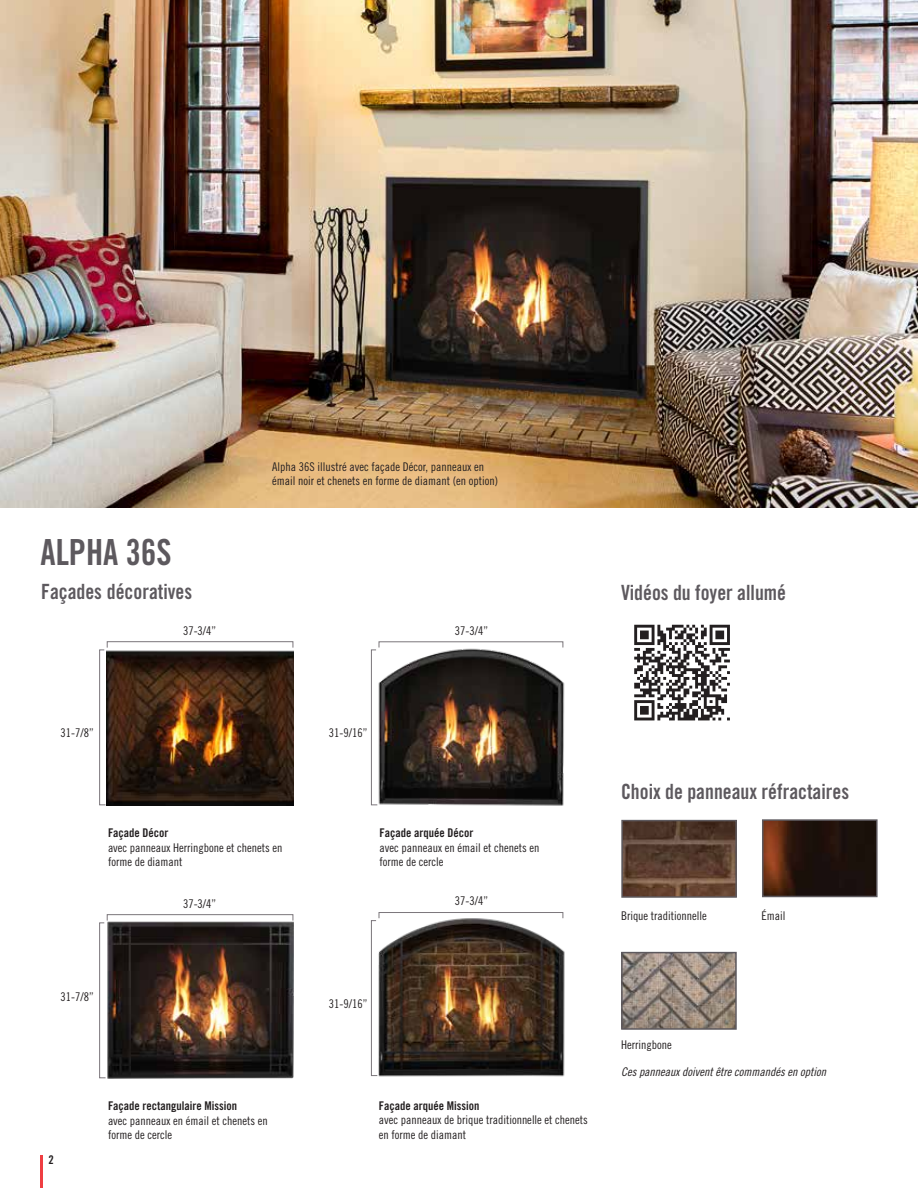
<style>
.page{position:relative;width:918px;height:1188px;background:#fff}
.page>*{position:absolute;margin:0;border:0;box-sizing:border-box;transform-origin:0 0}
.t1{font:36px "Trade Gothic Bold Cond Twenty";color:#5d595e;scale:.95 1}
.t2{font:21px "Trade Gothic Bold Cond Twenty";color:#5d595e;scale:.95 1}
.t3{font:12px/14.4px "Trade Gothic Cond Eighteen";color:#231f20}
.t4{font:12px "Trade Gothic Bold Cond Twenty";color:#231f20}
.t5{font:12px "Trade Gothic Cond Eighteen Obl";color:#231f20}
</style>
<div class="page">
<img style="left:0;top:0;width:918px;height:508px">
<hr style="left:40px;top:1155px;width:3px;height:33px;background:#ef3e42">
<img style="left:107px;top:650px;width:186px;height:155px">
<div style="left:107px;top:641px;width:186px;height:7px;border:1px solid #7b767b"></div>
<svg style="left:99px;top:649px;width:7px;height:157px"></svg>
<img style="left:107px;top:921px;width:186px;height:157px">
<div style="left:107px;top:914px;width:186px;height:7px;border:1px solid #7b767b"></div>
<svg style="left:99px;top:922px;width:7px;height:157px"></svg>
<img style="left:370px;top:644px;width:195px;height:162px">
<div style="left:379px;top:641px;width:184px;height:7px;border:1px solid #7b767b"></div>
<svg style="left:371px;top:649px;width:7px;height:157px"></svg>
<img style="left:370px;top:915px;width:195px;height:162px">
<div style="left:379px;top:912px;width:184px;height:7px;border:1px solid #7b767b"></div>
<svg style="left:371px;top:920px;width:7px;height:156px"></svg>
<svg style="left:634px;top:625px;width:96px;height:95px"></svg>
<img style="left:624px;top:823px;width:110px;height:72px">
<div style="left:621px;top:820px;width:116px;height:78px;border:2px solid #5d595e"></div>
<img style="left:624px;top:955px;width:110px;height:72px">
<div style="left:621px;top:952px;width:116px;height:78px;border:2px solid #5d595e"></div>
<img style="left:765px;top:822px;width:110px;height:72px">
<div style="left:762px;top:819px;width:116px;height:78px;border:2px solid #5d595e"></div>
<h1 class="t1" style="left:40px;top:530px;width:139px">ALPHA 36S</h1>
<h2 class="t2" style="left:41px;top:579px;width:161px">Façades décoratives</h2>
<p class="t3" style="left:183px;top:623px;width:35px">37-3/4”</p>
<p class="t3" style="left:272px;top:459px;width:227px">Alpha 36S illustré avec façade Décor, panneaux en émail noir et chenets en forme de diamant (en option)</p>
<p class="t3" style="left:455px;top:623px;width:35px">37-3/4”</p>
<h2 class="t2" style="left:621px;top:580px;width:175px">Vidéos du foyer allumé</h2>
<p class="t3" style="left:61px;top:725px;width:35px">31-7/8”</p>
<p class="t4" style="left:108px;top:826px;width:62px">Façade Décor</p>
<p class="t3" style="left:108px;top:840px;width:176px">avec panneaux Herringbone et chenets en forme de diamant</p>
<p class="t3" style="left:183px;top:896px;width:35px">37-3/4”</p>
<p class="t3" style="left:61px;top:989px;width:35px">31-7/8”</p>
<p class="t4" style="left:49px;top:1153px;width:7px">2</p>
<p class="t4" style="left:108px;top:1099px;width:131px">Façade rectangulaire Mission</p>
<p class="t3" style="left:108px;top:1113px;width:161px">avec panneaux en émail et chenets en forme de cercle</p>
<p class="t3" style="left:329px;top:725px;width:40px">31-9/16”</p>
<p class="t4" style="left:380px;top:826px;width:95px">Façade arquée Décor</p>
<p class="t3" style="left:380px;top:840px;width:161px">avec panneaux en émail et chenets en forme de cercle</p>
<p class="t3" style="left:455px;top:894px;width:35px">37-3/4”</p>
<p class="t3" style="left:329px;top:996px;width:40px">31-9/16”</p>
<p class="t4" style="left:379px;top:1099px;width:102px">Façade arquée Mission</p>
<p class="t3" style="left:379px;top:1113px;width:211px">avec panneaux de brique traditionnelle et chenets en forme de diamant</p>
<h2 class="t2" style="left:621px;top:779px;width:242px">Choix de panneaux réfractaires</h2>
<p class="t3" style="left:621px;top:909px;width:87px">Brique traditionnelle</p>
<p class="t3" style="left:621px;top:1037px;width:52px">Herringbone</p>
<p class="t3" style="left:762px;top:909px;width:25px">Émail</p>
<p class="t5" style="left:621px;top:1065px;width:207px">Ces panneaux doivent être commandés en option</p>
</div>
